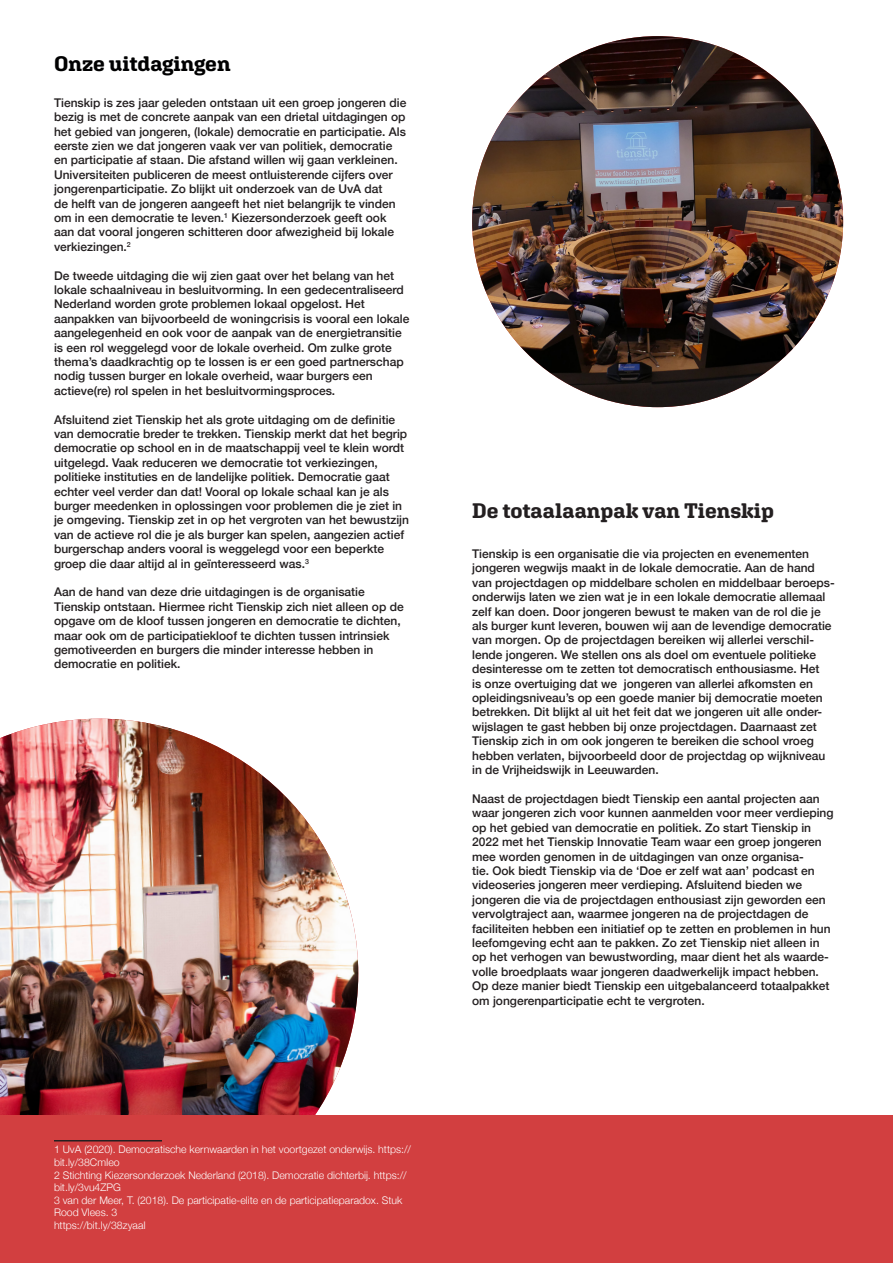
<style>
.page{position:relative;width:893px;height:1263px;background:#fff}
.page>*{position:absolute;margin:0;border:0;box-sizing:border-box;transform-origin:0 0}
.t1{font:700 21px "Aglet Slab";color:#231f20}
.t2{font:700 21px "Aglet Slab";color:#000001}
.t3{font:500 12px/14.4px "Helvetica Neue";color:#231f20}
.t4{font:300 10.5px/12.6px "Helvetica Neue";color:#fff}
</style>
<div class="page">
<img style="left:0;top:719px;width:358px;height:451px">
<div style="left:1px;top:1115px;width:892px;height:147px;background:#d23f40"></div>
<hr style="left:54px;top:1140px;width:108px;height:1px;background:#231f20">
<img style="left:472px;top:36px;width:371px;height:371px;border-radius:185px">
<p class="t2" style="left:54px;top:51px;width:178px">Onze uitdagingen</p>
<p class="t3" style="left:54px;top:94px;width:354px">Tienskip is zes jaar geleden ontstaan uit een groep jongeren die bezig is met de concrete aanpak van een drietal uitdagingen op het gebied van jongeren, (lokale) democratie en participatie. Als eerste zien we dat jongeren vaak ver van politiek, democratie en participatie af staan. Die afstand willen wij gaan verkleinen.<br>Universiteiten publiceren de meest ontluisterende cijfers over jongerenparticipatie. Zo blijkt uit onderzoek van de UvA dat<br>de helft van de jongeren aangeeft het niet belangrijk te vinden om in een democratie te leven.<sup>1</sup> Kiezersonderzoek geeft ook aan dat vooral jongeren schitteren door afwezigheid bij lokale verkiezingen.<sup>2</sup></p>
<p class="t3" style="left:54px;top:267px;width:357px">De tweede uitdaging die wij zien gaat over het belang van het lokale schaalniveau in besluitvorming. In een gedecentraliseerd Nederland worden grote problemen lokaal opgelost. Het aanpakken van bijvoorbeeld de woningcrisis is vooral een lokale aangelegenheid en ook voor de aanpak van de energietransitie is een rol weggelegd voor de lokale overheid. Om zulke grote thema’s daadkrachtig op te lossen is er een goed partnerschap nodig tussen burger en lokale overheid, waar burgers een actieve(re) rol spelen in het besluitvormingsproces.</p>
<p class="t3" style="left:54px;top:411px;width:357px">Afsluitend ziet Tienskip het als grote uitdaging om de definitie van democratie breder te trekken. Tienskip merkt dat het begrip democratie op school en in de maatschappij veel te klein wordt uitgelegd. Vaak reduceren we democratie tot verkiezingen, politieke instituties en de landelijke politiek. Democratie gaat echter veel verder dan dat! Vooral op lokale schaal kan je als burger meedenken in oplossingen voor problemen die je ziet in je omgeving. Tienskip zet in op het vergroten van het bewustzijn van de actieve rol die je als burger kan spelen, aangezien actief burgerschap anders vooral is weggelegd voor een beperkte groep die daar altijd al in geïnteresseerd was.<sup>3</sup></p>
<p class="t3" style="left:54px;top:584px;width:351px">Aan de hand van deze drie uitdagingen is de organisatie Tienskip ontstaan. Hiermee richt Tienskip zich niet alleen op de opgave om de kloof tussen jongeren en democratie te dichten, maar ook om de participatiekloof te dichten tussen intrinsiek gemotiveerden en burgers die minder interesse hebben in democratie en politiek.</p>
<p class="t4" style="left:54px;top:1142px;width:359px">1 UvA (2020). Democratische kernwaarden in het voortgezet onderwijs. https:// bit.ly/38CmIeo</p>
<p class="t4" style="left:54px;top:1168px;width:354px">2 Stichting Kiezersonderzoek Nederland (2018). Democratie dichterbij. https:// bit.ly/3vu4ZPG</p>
<p class="t4" style="left:54px;top:1193px;width:350px">3 van der Meer, T. (2018). De participatie-elite en de participatieparadox. Stuk<br>Rood Vlees. 3</p>
<p class="t4" style="left:54px;top:1218px;width:93px">https://bit.ly/38zyaaI</p>
<p class="t1" style="left:472px;top:498px;width:303px">De totaalaanpak van Tienskip</p>
<p class="t3" style="left:472px;top:546px;width:364px">Tienskip is een organisatie die via projecten en evenementen jongeren wegwijs maakt in de lokale democratie. Aan de hand van projectdagen op middelbare scholen en middelbaar beroeps&shy;onderwijs laten we zien wat je in een lokale democratie allemaal zelf kan doen. Door jongeren bewust te maken van de rol die je als burger kunt leveren, bouwen wij aan de levendige democratie van morgen. Op de projectdagen bereiken wij allerlei verschil&shy;lende jongeren. We stellen ons als doel om eventuele politieke desinteresse om te zetten tot democratisch enthousiasme. Het<br>is onze overtuiging dat we jongeren van allerlei afkomsten en opleidingsniveau’s op een goede manier bij democratie moeten betrekken. Dit blijkt al uit het feit dat we jongeren uit alle onder&shy;wijslagen te gast hebben bij onze projectdagen. Daarnaast zet Tienskip zich in om ook jongeren te bereiken die school vroeg hebben verlaten, bijvoorbeeld door de projectdag op wijkniveau in de Vrijheidswijk in Leeuwarden.</p>
<p class="t3" style="left:472px;top:790px;width:363px">Naast de projectdagen biedt Tienskip een aantal projecten aan waar jongeren zich voor kunnen aanmelden voor meer verdieping op het gebied van democratie en politiek. Zo start Tienskip in 2022 met het Tienskip Innovatie Team waar een groep jongeren mee worden genomen in de uitdagingen van onze organisa-<br>tie. Ook biedt Tienskip via de ‘Doe er zelf wat aan’ podcast en videoseries jongeren meer verdieping. Afsluitend bieden we jongeren die via de projectdagen enthousiast zijn geworden een vervolgtraject aan, waarmee jongeren na de projectdagen de faciliteiten hebben een initiatief op te zetten en problemen in hun leefomgeving echt aan te pakken. Zo zet Tienskip niet alleen in op het verhogen van bewustwording, maar dient het als waarde&shy;volle broedplaats waar jongeren daadwerkelijk impact hebben.<br>Op deze manier biedt Tienskip een uitgebalanceerd totaalpakket om jongerenparticipatie echt te vergroten.</p>
</div>
